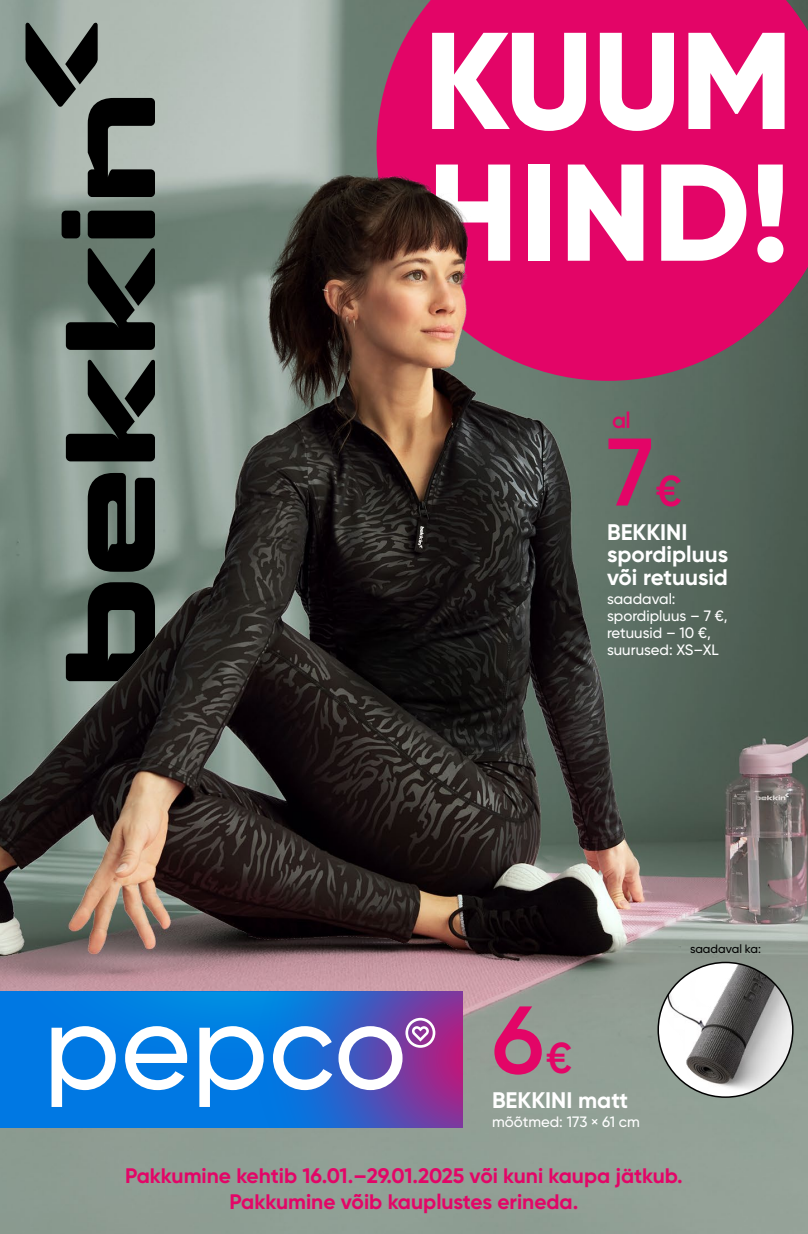
<style>
.page{position:relative;width:808px;height:1234px;background:#fff}
.page>*{position:absolute;margin:0;border:0;box-sizing:border-box;transform-origin:0 0}
.t1{font:800 137.4px/131.6px "Gilroy";color:#fff}
.t2{font:600 95.7px "Gilroy";color:#e30567}
.t3{font:700 22.5px/22.5px "Gilroy";color:#fff}
.t4{font:600 22.5px "Gilroy";color:#e30567}
.t5{font:700 21px/25.2px "Gilroy";color:#e30567;text-align:center}
.t6{font:500 15px/16.8px "Gilroy";color:#fff}
.t7{font:500 12px "Gilroy";color:#000}
.s1{font-size:43.2px}
</style>
<div class="page">
<img style="left:0;top:0;width:808px;height:1233px">
<div style="left:0;top:991px;width:52px;height:121px;background:#0078e3"></div>
<svg style="left:52px;top:991px;width:411px;height:136px"></svg>
<svg style="left:377px;top:0;width:431px;height:381px;fill:#e30567"></svg>
<svg style="left:66px;top:582px;width:89px;height:99px"></svg>
<svg style="left:88px;top:473px;width:67px;height:98px"></svg>
<div style="left:62px;top:210px;width:18px;height:28px;background:#000;border-radius:4px"></div>
<svg style="left:66px;top:248px;width:89px;height:102px"></svg>
<svg style="left:66px;top:360px;width:89px;height:101px"></svg>
<div style="left:88px;top:210px;width:67px;height:28px;background:#000;border-radius:4px"></div>
<svg style="left:26px;top:23px;width:129px;height:174px"></svg>
<img style="left:658px;top:962px;width:135px;height:134px;border-radius:67px">
<h1 class="t1" style="left:424px;top:14px;width:370px">KUUM<br>HIND!</h1>
<p class="t4" style="left:612px;top:406px;width:20px">al</p>
<h2 class="t2" style="left:607px;top:412px;width:76px">7<span class="s1">€</span></h2>
<p class="t3" style="left:607px;top:520px;width:123px">BEKKINI spordipluus või retuusid</p>
<p class="t6" style="left:607px;top:590px;width:122px">saadaval: spordipluus – 7 €, retuusid – 10 €, suurused: XS–XL</p>
<p class="t7" style="left:690px;top:941px;width:72px">saadaval ka:</p>
<h2 class="t2" style="left:492px;top:980px;width:82px">6<span class="s1">€</span></h2>
<p class="t3" style="left:492px;top:1088px;width:138px">BEKKINI matt</p>
<p class="t6" style="left:492px;top:1113px;width:149px">mõõtmed: 173 × 61 cm</p>
<p class="t5" style="left:125px;top:1162px;width:559px">Pakkumine kehtib 16.01.–29.01.2025 või kuni kaupa jätkub.<br>Pakkumine võib kauplustes erineda.</p>
</div>
